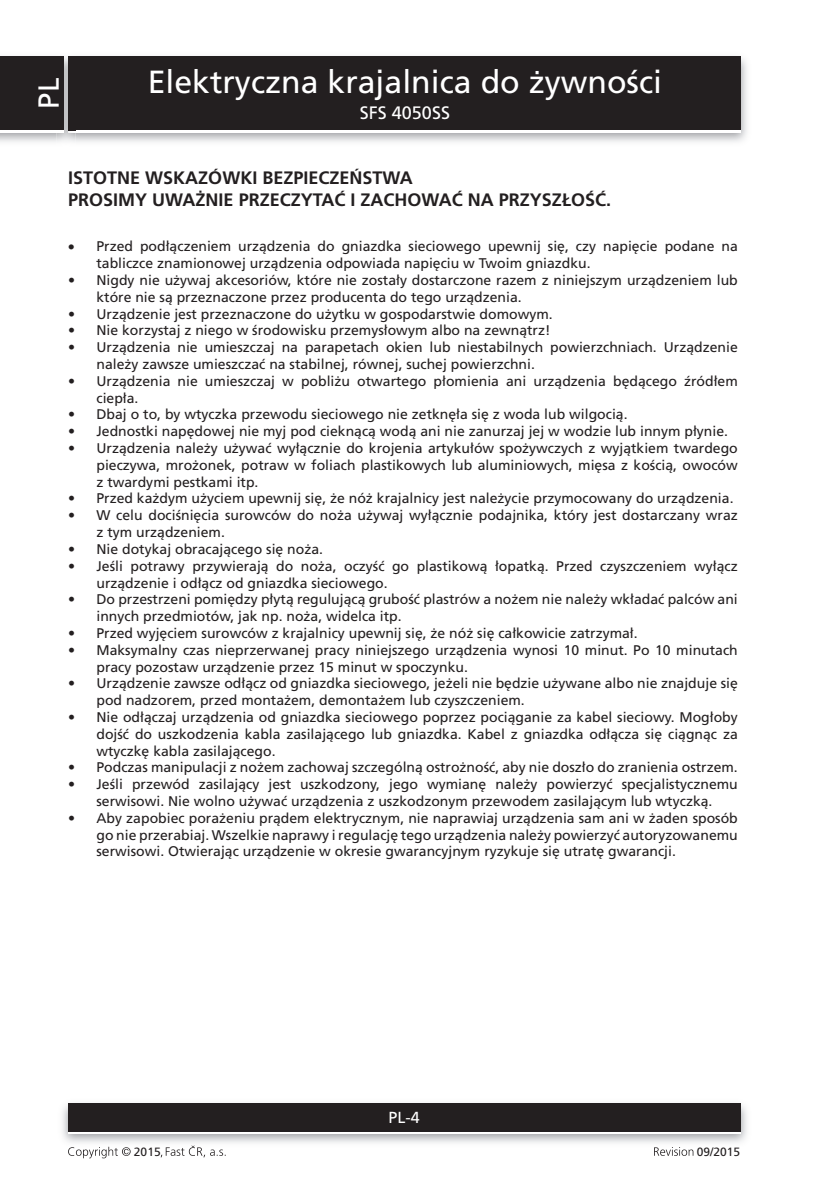
<style>
.page{position:relative;width:840px;height:1191px;background:#fff}
.page>*{position:absolute;margin:0;border:0;box-sizing:border-box;transform-origin:0 0}
.t1{font:32px "Frutiger CE";color:#fff}
.t2{font:29px "Frutiger CE";color:#fff}
.titulek_9{font:700 18px "Frutiger CE";color:#231f20}
.t3{font:18px "Frutiger CE";color:#fff}
.t4{font:16px "Frutiger CE";color:#fff}
.odrazka{font:14px/16.8px "Frutiger CE";color:#231f20}
.t5{font:12px "Frutiger CE";color:#231f20}
</style>
<div class="page">
<img style="left:0;top:56px;width:747px;height:86px">
<div style="left:68px;top:59px;width:672px;height:74px;background:#fff"></div>
<div style="left:68px;top:57px;width:672px;height:73px;background:#231f20"></div>
<img style="left:62px;top:1103px;width:685px;height:40px">
<div style="left:68px;top:1106px;width:672px;height:28px;background:linear-gradient(to right,#fff,#fff)"></div>
<div style="left:68px;top:1103px;width:672px;height:28px;background:#231f20"></div>
<img style="left:57px;top:56px;width:18px;height:86px">
<img style="left:68px;top:130px;width:7px;height:3px">
<svg style="left:68px;top:57px;width:7px;height:2px"></svg>
<img style="left:68px;top:59px;width:7px;height:71px">
<div style="left:0;top:59px;width:64px;height:74px;background:#fff"></div>
<div style="left:0;top:57px;width:64px;height:73px;background:#231f20"></div>
<svg style="left:68px;top:1146px;width:62px;height:12px"></svg>
<svg style="left:161px;top:1145px;width:64px;height:12px"></svg>
<svg style="left:654px;top:1147px;width:39px;height:8px"></svg>
<h2 class="t2" style="left:32px;top:109px;width:32px;rotate:-90deg">PL</h2>
<h1 class="t1" style="left:148px;top:64px;width:515px">Elektryczna krajalnica do żywności</h1>
<p class="t3" style="left:359px;top:102px;width:92px">SFS 4050SS</p>
<p class="titulek_9" style="left:68px;top:168px;width:346px">ISTOTNE WSKAZÓWKI BEZPIECZEŃSTWA</p>
<p class="titulek_9" style="left:68px;top:189px;width:544px">PROSIMY UWAŻNIE PRZECZYTAĆ I ZACHOWAĆ NA PRZYSZŁOŚĆ.</p>
<p class="odrazka" style="left:96px;top:238px;width:642px;text-indent:-28px">• Przed podłączeniem urządzenia do gniazdka sieciowego upewnij się, czy napięcie podane na tabliczce znamionowej urządzenia odpowiada napięciu w Twoim gniazdku.</p>
<p class="odrazka" style="left:96px;top:272px;width:642px;text-indent:-28px">• Nigdy nie używaj akcesoriów, które nie zostały dostarczone razem z niniejszym urządzeniem lub które nie są przeznaczone przez producenta do tego urządzenia.</p>
<p class="odrazka" style="left:68px;top:305px;width:486px">• Urządzenie jest przeznaczone do użytku w gospodarstwie domowym.</p>
<p class="odrazka" style="left:68px;top:322px;width:483px">• Nie korzystaj z niego w środowisku przemysłowym albo na zewnątrz!</p>
<p class="odrazka" style="left:96px;top:339px;width:642px;text-indent:-28px">• Urządzenia nie umieszczaj na parapetach okien lub niestabilnych powierzchniach. Urządzenie należy zawsze umieszczać na stabilnej, równej, suchej powierzchni.</p>
<p class="odrazka" style="left:96px;top:372px;width:642px;text-indent:-28px">• Urządzenia nie umieszczaj w pobliżu otwartego płomienia ani urządzenia będącego źródłem ciepła.</p>
<p class="odrazka" style="left:68px;top:406px;width:560px">• Dbaj o to, by wtyczka przewodu sieciowego nie zetknęła się z woda lub wilgocią.</p>
<p class="odrazka" style="left:68px;top:423px;width:661px">• Jednostki napędowej nie myj pod cieknącą wodą ani nie zanurzaj jej w wodzie lub innym płynie.</p>
<p class="odrazka" style="left:96px;top:440px;width:642px;text-align:justify;text-indent:-28px">• Urządzenia należy używać wyłącznie do krojenia artykułów spożywczych z wyjątkiem twardego pieczywa, mrożonek, potraw w foliach plastikowych lub aluminiowych, mięsa z kością, owoców z twardymi pestkami itp.</p>
<p class="odrazka" style="left:68px;top:490px;width:666px">• Przed każdym użyciem upewnij się, że nóż krajalnicy jest należycie przymocowany do urządzenia.</p>
<p class="odrazka" style="left:96px;top:507px;width:642px;text-indent:-28px">• W celu dociśnięcia surowców do noża używaj wyłącznie podajnika, który jest dostarczany wraz z tym urządzeniem.</p>
<p class="odrazka" style="left:68px;top:540px;width:256px">• Nie dotykaj obracającego się noża.</p>
<p class="odrazka" style="left:96px;top:557px;width:642px;text-indent:-28px">• Jeśli potrawy przywierają do noża, oczyść go plastikową łopatką. Przed czyszczeniem wyłącz urządzenie i odłącz od gniazdka sieciowego.</p>
<p class="odrazka" style="left:96px;top:591px;width:642px;text-indent:-28px">• Do przestrzeni pomiędzy płytą regulującą grubość plastrów a nożem nie należy wkładać palców ani innych przedmiotów, jak np. noża, widelca itp.</p>
<p class="odrazka" style="left:68px;top:624px;width:571px">• Przed wyjęciem surowców z krajalnicy upewnij się, że nóż się całkowicie zatrzymał.</p>
<p class="odrazka" style="left:96px;top:641px;width:642px;text-indent:-28px">• Maksymalny czas nieprzerwanej pracy niniejszego urządzenia wynosi 10 minut. Po 10 minutach pracy pozostaw urządzenie przez 15 minut w spoczynku.</p>
<p class="odrazka" style="left:96px;top:675px;width:642px;text-indent:-28px">• Urządzenie zawsze odłącz od gniazdka sieciowego, jeżeli nie będzie używane albo nie znajduje się pod nadzorem, przed montażem, demontażem lub czyszczeniem.</p>
<p class="odrazka" style="left:96px;top:708px;width:642px;text-align:justify;text-indent:-28px">• Nie odłączaj urządzenia od gniazdka sieciowego poprzez pociąganie za kabel sieciowy. Mogłoby dojść do uszkodzenia kabla zasilającego lub gniazdka. Kabel z gniazdka odłącza się ciągnąc za wtyczkę kabla zasilającego.</p>
<p class="odrazka" style="left:68px;top:759px;width:670px">• Podczas manipulacji z nożem zachowaj szczególną ostrożność, aby nie doszło do zranienia ostrzem.</p>
<p class="odrazka" style="left:68px;top:776px;width:670px;text-align:center">• Jeśli przewód zasilający jest uszkodzony, jego wymianę należy powierzyć specjalistycznemu serwisowi. Nie wolno używać urządzenia z uszkodzonym przewodem zasilającym lub wtyczką.</p>
<p class="odrazka" style="left:96px;top:809px;width:642px;text-align:justify;text-indent:-28px">• Aby zapobiec porażeniu prądem elektrycznym, nie naprawiaj urządzenia sam ani w żaden sposób go nie przerabiaj. Wszelkie naprawy i regulację tego urządzenia należy powierzyć autoryzowanemu serwisowi. Otwierając urządzenie w okresie gwarancyjnym ryzykuje się utratę gwarancji.</p>
<p class="t4" style="left:388px;top:1108px;width:33px">PL-4</p>
<p class="t5" style="left:134px;top:1144px;width:28px">2015</p>
<p class="t5" style="left:696px;top:1144px;width:45px">09/2015</p>
</div>
